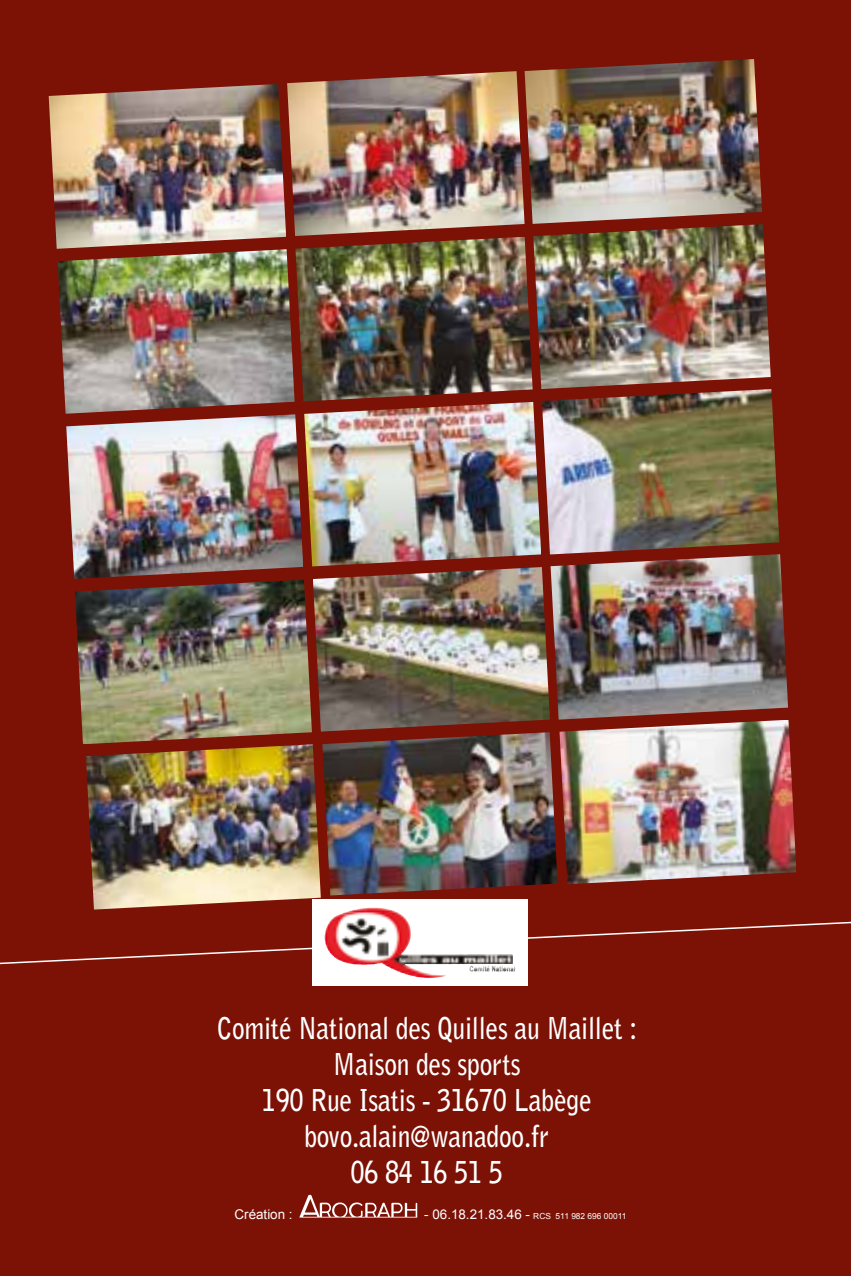
<style>
.page{position:relative;width:851px;height:1276px;background:#fff}
.page>*{position:absolute;margin:0;border:0;box-sizing:border-box;transform-origin:0 0}
.t1{font:700 30px/36px "Bell Gothic Std";letter-spacing:-.01em;color:#fff;text-align:center;scale:.85 1}
.t2{font:13.5px "Arial";color:#fff}
.t3{font:8.4px "Arial";color:#fff}
.s1{font-size:13.5px}
</style>
<div class="page">
<div style="left:0;top:0;width:850px;height:1276px;background:#7c1206"></div>
<svg style="left:0;top:919px;width:850px;height:48px"></svg>
<svg style="left:299px;top:1194px;width:118px;height:23px"></svg>
<img style="left:49px;top:84px;width:237px;height:165px">
<img style="left:287px;top:71px;width:237px;height:165px">
<img style="left:524px;top:59px;width:238px;height:165px">
<img style="left:58px;top:249px;width:236px;height:165px">
<img style="left:295px;top:237px;width:237px;height:164px">
<img style="left:533px;top:224px;width:237px;height:165px">
<img style="left:66px;top:414px;width:237px;height:165px">
<img style="left:304px;top:402px;width:237px;height:164px">
<img style="left:542px;top:389px;width:237px;height:165px">
<img style="left:75px;top:580px;width:237px;height:164px">
<img style="left:313px;top:567px;width:236px;height:164px">
<img style="left:550px;top:554px;width:238px;height:165px">
<img style="left:86px;top:744px;width:235px;height:165px">
<img style="left:322px;top:732px;width:235px;height:163px">
<img style="left:559px;top:720px;width:237px;height:164px">
<svg style="left:312px;top:899px;width:215px;height:87px;background:#f1e5e5"></svg>
<img style="left:324px;top:908px;width:60px;height:57px">
<p class="t1" style="left:217px;top:1009px;width:497px">Comité National des Quilles au Maillet :<br>Maison des sports<br>190 Rue Isatis - 31670 Labège bovo.alain@wanadoo.fr<br>06 84 16 51 5</p>
<p class="t2" style="left:234px;top:1205px;width:60px">Création :</p>
<p class="t3" style="left:424px;top:1210px;width:204px"><span class="s1">- 06.18.21.83.46 -</span> RCS 511 982 696 00011</p>
</div>
